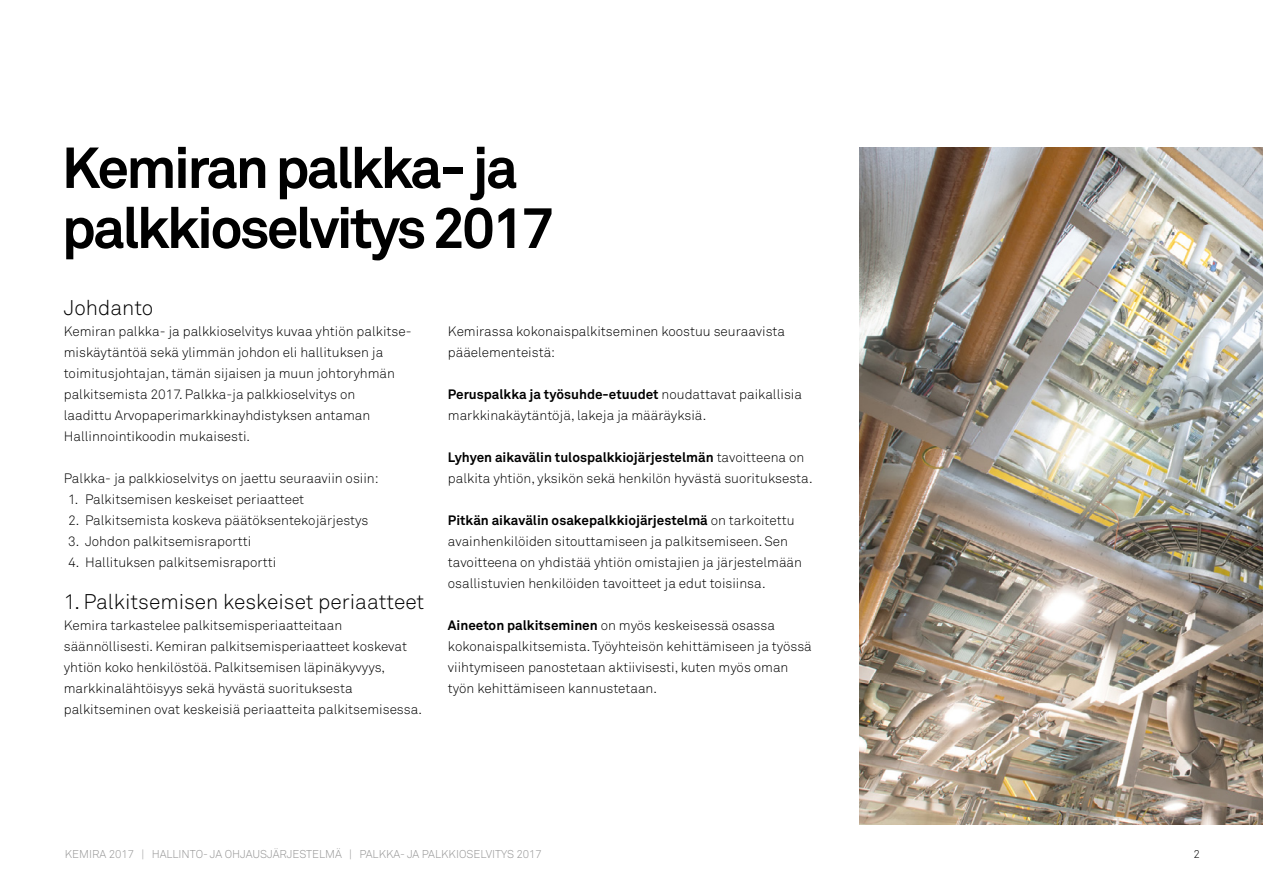
<style>
.page{position:relative;width:1263px;height:893px;background:#fff}
.page>*{position:absolute;margin:0;border:0;box-sizing:border-box;transform-origin:0 0}
.t1{font:700 57px/60px "Akkurat Pro";letter-spacing:-.05em;color:#000}
.t2{font:21px "Akkurat Light Pro";color:#000}
.t3{font:13.5px/21px "Akkurat Light Pro";color:#000}
.t4{font:700 13.5px "Akkurat Pro";color:#000}
.t5{font:11.25px "Akkurat Light Pro";color:#939393}
.t6{font:11.25px "Akkurat Light Pro";color:#000}
.s1{font-family:"Akkurat Light Pro";font-weight:400}
.s2{font-family:"Akkurat Pro";font-weight:700}
</style>
<div class="page">
<img style="left:859px;top:147px;width:404px;height:678px">
<h1 class="t1" style="left:62px;top:139px;width:494px">Kemiran palkka- ja palkkioselvitys 2017</h1>
<h2 class="t2" style="left:64px;top:295px;width:91px">Johdanto</h2>
<p class="t3" style="left:64px;top:321px;width:349px">Kemiran palkka- ja palkkioselvitys kuvaa yhtiön palkitse&shy;miskäytäntöä sekä ylimmän johdon eli hallituksen ja toimitusjohtajan, tämän sijaisen ja muun johtoryhmän palkitsemista 2017. Palkka-ja palkkioselvitys on<br>laadittu Arvopaperimarkkinayhdistyksen antaman Hallinnointikoodin mukaisesti.</p>
<p class="t3" style="left:64px;top:468px;width:316px">Palkka- ja palkkioselvitys on jaettu seuraaviin osiin:</p>
<p class="t3" style="left:68px;top:489px;width:238px">1. Palkitsemisen keskeiset periaatteet</p>
<p class="t3" style="left:68px;top:510px;width:302px">2. Palkitsemista koskeva päätöksentekojärjestys</p>
<p class="t3" style="left:68px;top:531px;width:185px">3. Johdon palkitsemisraportti</p>
<p class="t3" style="left:68px;top:552px;width:210px">4. Hallituksen palkitsemisraportti</p>
<h2 class="t2" style="left:64px;top:589px;width:362px">1. Palkitsemisen keskeiset periaatteet</h2>
<p class="t3" style="left:64px;top:615px;width:360px">Kemira tarkastelee palkitsemisperiaatteitaan säännöllisesti. Kemiran palkitsemisperiaatteet koskevat yhtiön koko henkilöstöä. Palkitsemisen läpinäkyvyys, markkinalähtöisyys sekä hyvästä suorituksesta palkitseminen ovat keskeisiä periaatteita palkitsemisessa.</p>
<p class="t3" style="left:448px;top:321px;width:339px">Kemirassa kokonaispalkitseminen koostuu seuraavista pääelementeistä:</p>
<p class="t4" style="left:448px;top:386px;width:356px">Peruspalkka ja työsuhde-etuudet <span class="s1">noudattavat paikallisia</span></p>
<p class="t3" style="left:448px;top:405px;width:260px">markkinakäytäntöjä, lakeja ja määräyksiä.</p>
<p class="t4" style="left:448px;top:449px;width:358px">Lyhyen aikavälin tulospalkkiojärjestelmän <span class="s1">tavoitteena on</span></p>
<p class="t3" style="left:448px;top:468px;width:366px">palkita yhtiön, yksikön sekä henkilön hyvästä suorituksesta.</p>
<p class="t4" style="left:448px;top:512px;width:348px">Pitkän aikavälin osakepalkkiojärjestelmä <span class="s1">on tarkoitettu</span></p>
<p class="t3" style="left:448px;top:531px;width:356px">avainhenkilöiden sitouttamiseen ja palkitsemiseen. Sen tavoitteena on yhdistää yhtiön omistajien ja järjestelmään osallistuvien henkilöiden tavoitteet ja edut toisiinsa.</p>
<p class="t3" style="left:448px;top:615px;width:365px"><span class="s2">Aineeton palkitseminen</span> on myös keskeisessä osassa kokonaispalkitsemista. Työyhteisön kehittämiseen ja työssä viihtymiseen panostetaan aktiivisesti, kuten myös oman työn kehittämiseen kannustetaan.</p>
<p class="t5" style="left:65px;top:847px;width:309px">KEMIRA 2017 | HALLINTO- JA OHJAUSJÄRJESTELMÄ | Palkka</p>
<p class="t5" style="left:400px;top:847px;width:30px">- ja palkkiosel</p>
<p class="t5" style="left:486px;top:847px;width:58px">vitys 2017</p>
<p class="t6" style="left:1193px;top:847px;width:8px">2</p>
</div>
